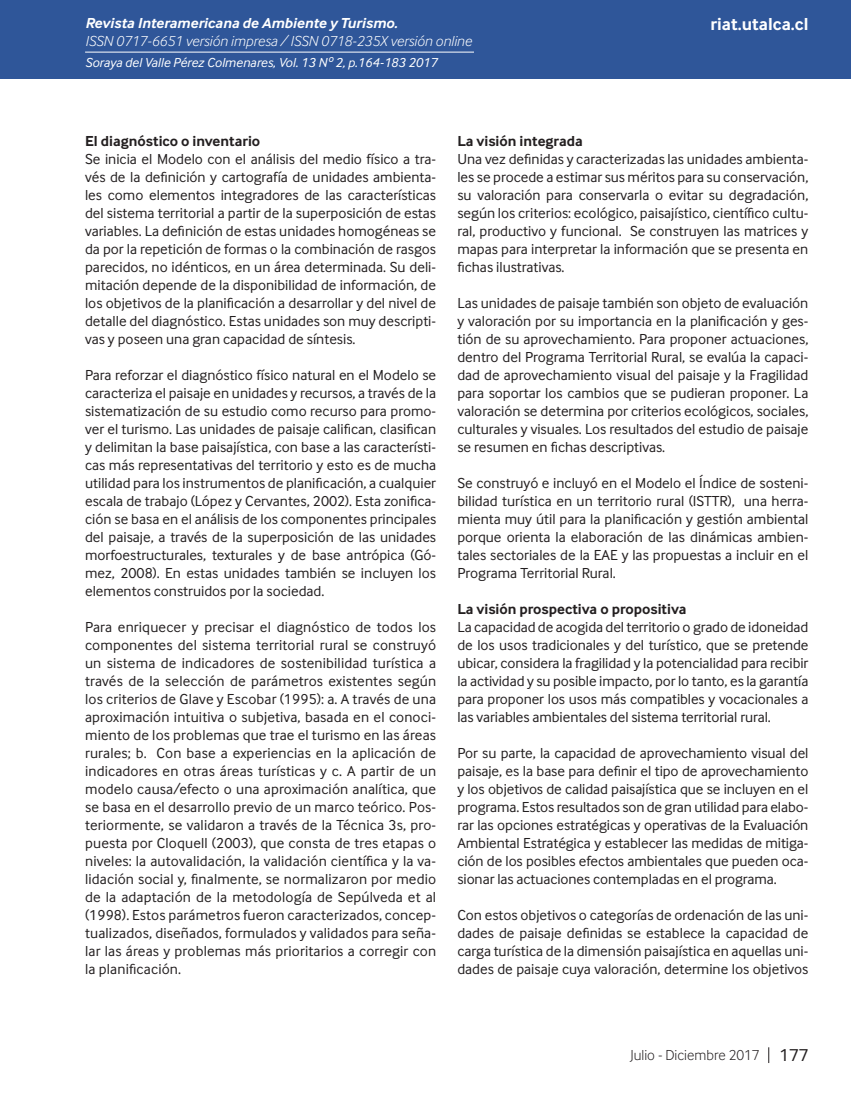
<style>
.page{position:relative;width:851px;height:1106px;background:#fff}
.page>*{position:absolute;margin:0;border:0;box-sizing:border-box;transform-origin:0 0}
.t1{font:700 18px "Inter Face";color:#fff}
.Cuerpo_de_Texto{font:15px/18px "Inter Face";color:#231f20;text-align:justify}
.Cuerpo_de_Texto-2{font:700 15px "Inter Face";color:#231f20}
.t2{font:italic 300 15px "Inter Face";color:#fff}
.t3{font:italic 700 15px "Inter Face";color:#fff}
.t4{font:300 15px "Inter Face";color:#231f20}
.Cuño_de_pagina{font:italic 13.5px "Inter Face";color:#fff}
.s1{font-weight:400;font-size:18px}
</style>
<div class="page">
<div style="left:0;top:0;width:850px;height:79px;background:#2f5699"></div>
<hr style="left:85px;top:52px;width:389px;height:1px;background:#fff">
<svg style="left:768px;top:1047px;width:1px;height:16px"></svg>
<p class="t3" style="left:85px;top:15px;width:314px">Revista Interamericana de Ambiente y Turismo.</p>
<p class="t2" style="left:85px;top:33px;width:388px">ISSN 0717-6651 versión impresa / ISSN 0718-235X versión online</p>
<p class="Cuño_de_pagina" style="left:85px;top:55px;width:354px">Soraya del Valle Pérez Colmenares, Vol. 13 Nº 2, p.164-183 2017</p>
<p class="t1" style="left:710px;top:14px;width:99px">riat.utalca.cl</p>
<p class="Cuerpo_de_Texto-2" style="left:85px;top:132px;width:177px">El diagnóstico o inventario</p>
<p class="Cuerpo_de_Texto" style="left:85px;top:150px;width:352px">Se inicia el Modelo con el análisis del medio físico a tra&shy;vés de la definición y cartografía de unidades ambienta&shy;les como elementos integradores de las características del sistema territorial a partir de la superposición de estas variables. La definición de estas unidades homogéneas se da por la repetición de formas o la combinación de rasgos parecidos, no idénticos, en un área determinada. Su deli&shy;mitación depende de la disponibilidad de información, de los objetivos de la planificación a desarrollar y del nivel de detalle del diagnóstico. Estas unidades son muy descripti&shy;vas y poseen una gran capacidad de síntesis.</p>
<p class="Cuerpo_de_Texto" style="left:85px;top:366px;width:352px">Para reforzar el diagnóstico físico natural en el Modelo se caracteriza el paisaje en unidades y recursos, a través de la sistematización de su estudio como recurso para promo&shy;ver el turismo. Las unidades de paisaje califican, clasifican y delimitan la base paisajística, con base a las característi&shy;cas más representativas del territorio y esto es de mucha utilidad para los instrumentos de planificación, a cualquier escala de trabajo (López y Cervantes, 2002). Esta zonifica&shy;ción se basa en el análisis de los componentes principales del paisaje, a través de la superposición de las unidades morfoestructurales, texturales y de base antrópica (Gó&shy;mez, 2008). En estas unidades también se incluyen los elementos construidos por la sociedad.</p>
<p class="Cuerpo_de_Texto" style="left:85px;top:618px;width:352px">Para enriquecer y precisar el diagnóstico de todos los componentes del sistema territorial rural se construyó un sistema de indicadores de sostenibilidad turística a través de la selección de parámetros existentes según los criterios de Glave y Escobar (1995): a. A través de una aproximación intuitiva o subjetiva, basada en el conoci&shy;miento de los problemas que trae el turismo en las áreas rurales; b. Con base a experiencias en la aplicación de indicadores en otras áreas turísticas y c. A partir de un modelo causa/efecto o una aproximación analítica, que se basa en el desarrollo previo de un marco teórico. Pos&shy;teriormente, se validaron a través de la Técnica 3s, pro&shy;puesta por Cloquell (2003), que consta de tres etapas o niveles: la autovalidación, la validación científica y la va&shy;lidación social y, finalmente, se normalizaron por medio de la adaptación de la metodología de Sepúlveda et al (1998). Estos parámetros fueron caracterizados, concep&shy;tualizados, diseñados, formulados y validados para seña&shy;lar las áreas y problemas más prioritarios a corregir con la planificación.</p>
<p class="Cuerpo_de_Texto-2" style="left:457px;top:132px;width:127px">La visión integrada</p>
<p class="Cuerpo_de_Texto" style="left:457px;top:150px;width:352px">Una vez definidas y caracterizadas las unidades ambienta&shy;les se procede a estimar sus méritos para su conservación, su valoración para conservarla o evitar su degradación, según los criterios: ecológico, paisajístico, científico cultu&shy;ral, productivo y funcional. Se construyen las matrices y mapas para interpretar la información que se presenta en fichas ilustrativas.</p>
<p class="Cuerpo_de_Texto" style="left:457px;top:294px;width:352px">Las unidades de paisaje también son objeto de evaluación y valoración por su importancia en la planificación y ges&shy;tión de su aprovechamiento. Para proponer actuaciones, dentro del Programa Territorial Rural, se evalúa la capaci&shy;dad de aprovechamiento visual del paisaje y la Fragilidad para soportar los cambios que se pudieran proponer. La valoración se determina por criterios ecológicos, sociales, culturales y visuales. Los resultados del estudio de paisaje se resumen en fichas descriptivas.</p>
<p class="Cuerpo_de_Texto" style="left:457px;top:474px;width:352px">Se construyó e incluyó en el Modelo el Índice de sosteni&shy;bilidad turística en un territorio rural (ISTTR), una herra&shy;mienta muy útil para la planificación y gestión ambiental porque orienta la elaboración de las dinámicas ambien&shy;tales sectoriales de la EAE y las propuestas a incluir en el Programa Territorial Rural.</p>
<p class="Cuerpo_de_Texto-2" style="left:457px;top:600px;width:230px">La visión prospectiva o propositiva</p>
<p class="Cuerpo_de_Texto" style="left:457px;top:618px;width:352px">La capacidad de acogida del territorio o grado de idoneidad de los usos tradicionales y del turístico, que se pretende ubicar, considera la fragilidad y la potencialidad para recibir la actividad y su posible impacto, por lo tanto, es la garantía para proponer los usos más compatibles y vocacionales a las variables ambientales del sistema territorial rural.</p>
<p class="Cuerpo_de_Texto" style="left:457px;top:744px;width:352px">Por su parte, la capacidad de aprovechamiento visual del paisaje, es la base para definir el tipo de aprovechamiento y los objetivos de calidad paisajística que se incluyen en el programa. Estos resultados son de gran utilidad para elabo&shy;rar las opciones estratégicas y operativas de la Evaluación Ambiental Estratégica y establecer las medidas de mitiga&shy;ción de los posibles efectos ambientales que pueden oca&shy;sionar las actuaciones contempladas en el programa.</p>
<p class="Cuerpo_de_Texto" style="left:457px;top:906px;width:352px">Con estos objetivos o categorías de ordenación de las uni&shy;dades de paisaje definidas se establece la capacidad de carga turística de la dimensión paisajística en aquellas uni&shy;dades de paisaje cuya valoración, determine los objetivos</p>
<p class="t4" style="left:630px;top:1046px;width:180px">Julio - Diciembre 2017 <span class="s1">177</span></p>
</div>
